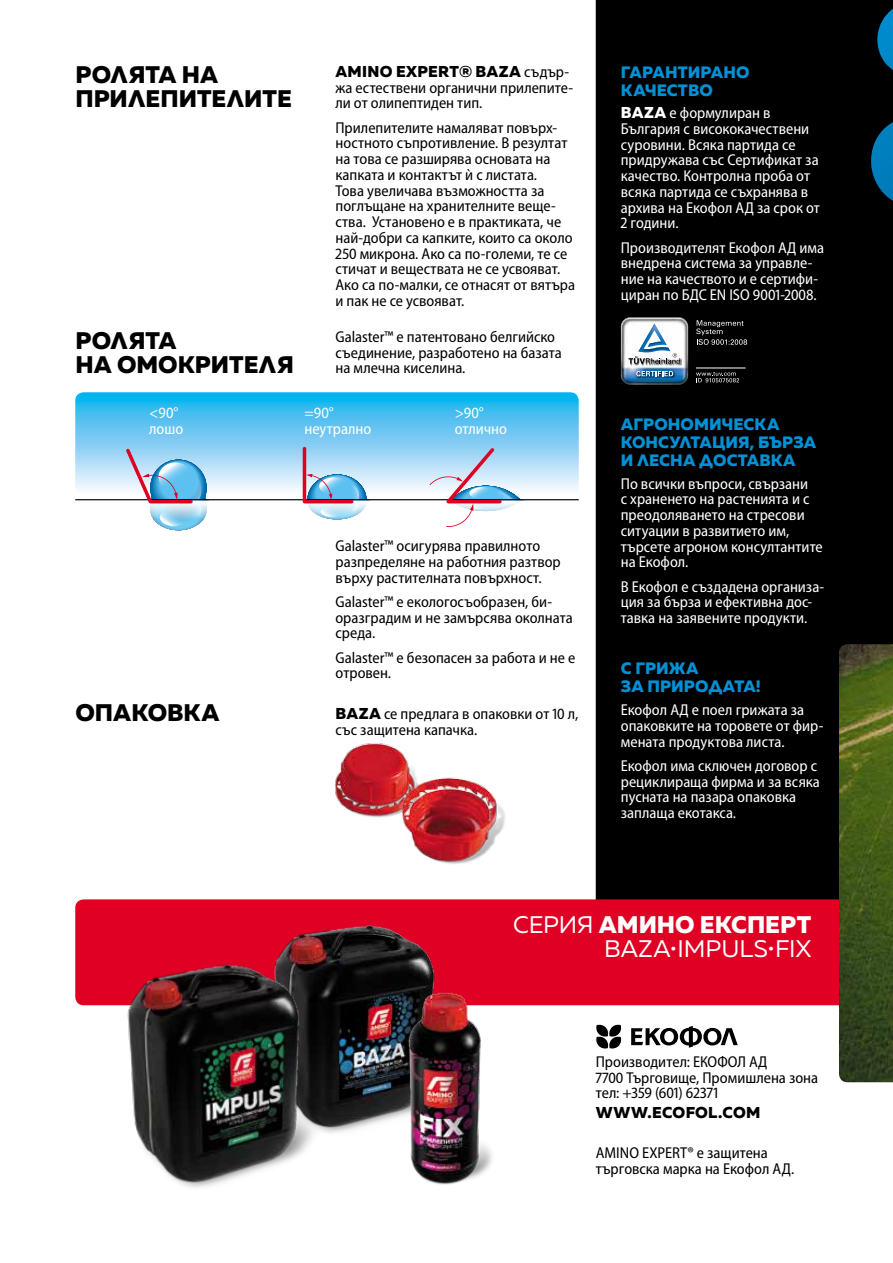
<style>
.page{position:relative;width:893px;height:1263px;background:#fff}
.page>*{position:absolute;margin:0;border:0;box-sizing:border-box;transform-origin:0 0}
.t1{font:800 24px/24px "Muller";letter-spacing:.005em;color:#000}
.t2{font:24px/24px "Muller";color:#fff;text-align:right}
.t3{font:800 16.5px/18px "Muller";letter-spacing:.01em;color:#0091d5}
.t4{font:semi-condensed 15.75px/15.8px "Myriad Pro";color:#000}
.t5{font:semi-condensed 15.75px/15.8px "Myriad Pro";color:#fff}
.t6{font:800 15.75px "Muller";letter-spacing:.02em;color:#000}
.s1{font-family:"Myriad Pro";font-weight:400;font-stretch:semi-condensed}
.s2{font-family:"Muller";font-weight:800;font-stretch:normal}
.s3{font-weight:800}
</style>
<div class="page">
<div style="left:596px;top:0;width:297px;height:899px;background:#000"></div>
<svg style="left:870px;top:9px;width:23px;height:192px;background:#003753"></svg>
<div style="left:75px;top:899px;width:780px;height:106px;background:#df0023;border-radius:9px"></div>
<img style="left:839px;top:644px;width:54px;height:438px">
<div style="left:620px;top:475px;width:203px;height:96px;background:#000"></div>
<div style="left:620px;top:578px;width:204px;height:62px;background:#000"></div>
<div style="left:620px;top:698px;width:203px;height:123px;background:#000"></div>
<svg style="left:620px;top:83px;width:204px;height:302px;background:#0d0f10"></svg>
<svg style="left:631px;top:1026px;width:107px;height:22px"></svg>
<svg style="left:596px;top:1024px;width:26px;height:25px"></svg>
<img style="left:237px;top:899px;width:227px;height:234px">
<img style="left:374px;top:961px;width:145px;height:224px">
<img style="left:90px;top:935px;width:245px;height:253px">
<img style="left:335px;top:743px;width:77px;height:75px">
<img style="left:390px;top:767px;width:115px;height:97px">
<svg style="left:75px;top:392px;width:504px;height:53px;background:#4bbff0"></svg>
<svg style="left:75px;top:445px;width:504px;height:86px"></svg>
<h1 class="t1" style="left:75px;top:63px;width:125px">РОЛЯТА НА<br>ПРИ</h1>
<h1 class="t1" style="left:128px;top:87px;width:35px">ЛЕПИТЕ</h1>
<h1 class="t1" style="left:227px;top:87px;width:34px">ЛИТЕ</h1>
<h1 class="t1" style="left:75px;top:329px;width:136px">РОЛЯТА<br>НА ОМОКРИТЕ</h1>
<h1 class="t1" style="left:259px;top:353px;width:36px">ЛЯ</h1>
<p class="t6" style="left:336px;top:61px;width:235px">AMINO EXPERT® BAZA <span class="s1">съдър-</span></p>
<p class="t4" style="left:335px;top:79px;width:239px">жа естествени органични прилепите&shy;ли от олипептиден тип.</p>
<p class="t4" style="left:335px;top:119px;width:241px">Прилепителите намаляват повърх&shy;ностното съпротивление. В резултат на това се разширява основата на капката и контактът и` с листата.<br>Това увеличава възможността за поглъщане на хранителните веще&shy;ства. Установено е в практиката, че най-добри са капките, които са около 250 микрона. Ако са по-големи, те се стичат и веществата не се усвояват.<br>Ако са по-малки, се отнасят от вятъра и пак не се усвояват.</p>
<p class="t4" style="left:335px;top:329px;width:228px">Galaster™ е патентовано белгийско съединение, разработено на базата на млечна киселина.</p>
<p class="t5" style="left:149px;top:405px;width:36px">&lt;90° лошо</p>
<p class="t5" style="left:304px;top:405px;width:68px">=90° неутрално</p>
<p class="t5" style="left:455px;top:405px;width:54px">&gt;90° отлично</p>
<h1 class="t1" style="left:75px;top:701px;width:146px">ОПАКОВКА</h1>
<p class="t4" style="left:335px;top:538px;width:227px">Galaster™ осигурява правилното разпределяне на работния разтвор върху растителната повърхност.</p>
<p class="t4" style="left:335px;top:593px;width:239px">Galaster™ е екологосъобразен, би&shy;оразградим и не замърсява околната среда.</p>
<p class="t4" style="left:335px;top:649px;width:241px">Galaster™ е безопасен за работа и не е отровен.</p>
<p class="t4" style="left:335px;top:706px;width:244px"><span class="s2">BAZA</span> се предлага в опаковки от 10 л, със защитена капачка.</p>
<p class="t3" style="left:621px;top:63px;width:25px">ГАРАНТИРАНО<br>КАЧЕ</p>
<p class="t3" style="left:667px;top:81px;width:24px">СТВО</p>
<p class="t5" style="left:621px;top:105px;width:201px"><span class="s2">BAZA</span> е формулиран в<br>България с висококачествени суровини. Всяка партида се придружава със Сертификат за качество. Контролна проба от всяка партида се съхранява в архива на Екофол АД за срок от<br>2 години.</p>
<p class="t5" style="left:621px;top:239px;width:205px">Производителят Екофол АД има внедрена система за управле&shy;ние на качеството и е сертифи&shy;циран по БДС EN ISO 9001-2008.</p>
<p class="t3" style="left:621px;top:415px;width:26px">АГРОНО</p>
<p class="t3" style="left:694px;top:415px;width:27px">МИЧЕ</p>
<p class="t3" style="left:621px;top:415px;width:197px;text-indent:123px">СКА<br>КОН СУЛТАЦИЯ, БЪРЗА<br>И ЛЕСНА ДОСТАВ</p>
<p class="t3" style="left:771px;top:451px;width:26px">КА</p>
<p class="t5" style="left:621px;top:475px;width:204px">По всички въпроси, свързани<br>с храненето на растенията и с преодоляването на стресови ситуации в развитието им, търсете агроном консултантите на Екофол.</p>
<p class="t5" style="left:621px;top:578px;width:205px">В Екофол е създадена организа&shy;ция за бърза и ефективна дос&shy;тавка на заявените продукти.</p>
<p class="t3" style="left:621px;top:660px;width:26px">С ГРИ</p>
<p class="t3" style="left:669px;top:660px;width:31px">ЖА</p>
<p class="t3" style="left:621px;top:678px;width:40px">ЗАПРИРО</p>
<p class="t3" style="left:708px;top:678px;width:27px">ДАТА</p>
<p class="t3" style="left:756px;top:678px;width:6px">!</p>
<p class="t5" style="left:621px;top:702px;width:204px">Екофол АД е поел грижата за опаковките на торовете от фир&shy;мената продуктова листа.</p>
<p class="t5" style="left:621px;top:757px;width:201px">Екофол има сключен договор с рециклираща фирма и за всяка пусната на пазара опаковка заплаща екотакса.</p>
<h1 class="t2" style="left:513px;top:913px;width:300px">СЕРИЯ <span class="s3">АМИНО ЕКСПЕРТ<br></span>BAZA•IMPULS•FIX</h1>
<p class="t4" style="left:596px;top:1053px;width:224px">Производител: ЕКОФОЛ АД<br>7700 Търговище, Промишлена зона тел: +359 (601) 62371</p>
<p class="t6" style="left:596px;top:1103px;width:152px">WWW.ECOFOL.COM</p>
<p class="t4" style="left:596px;top:1145px;width:200px">AMINO EXPERT® e защитена търговска марка на Екофол АД.</p>
</div>
